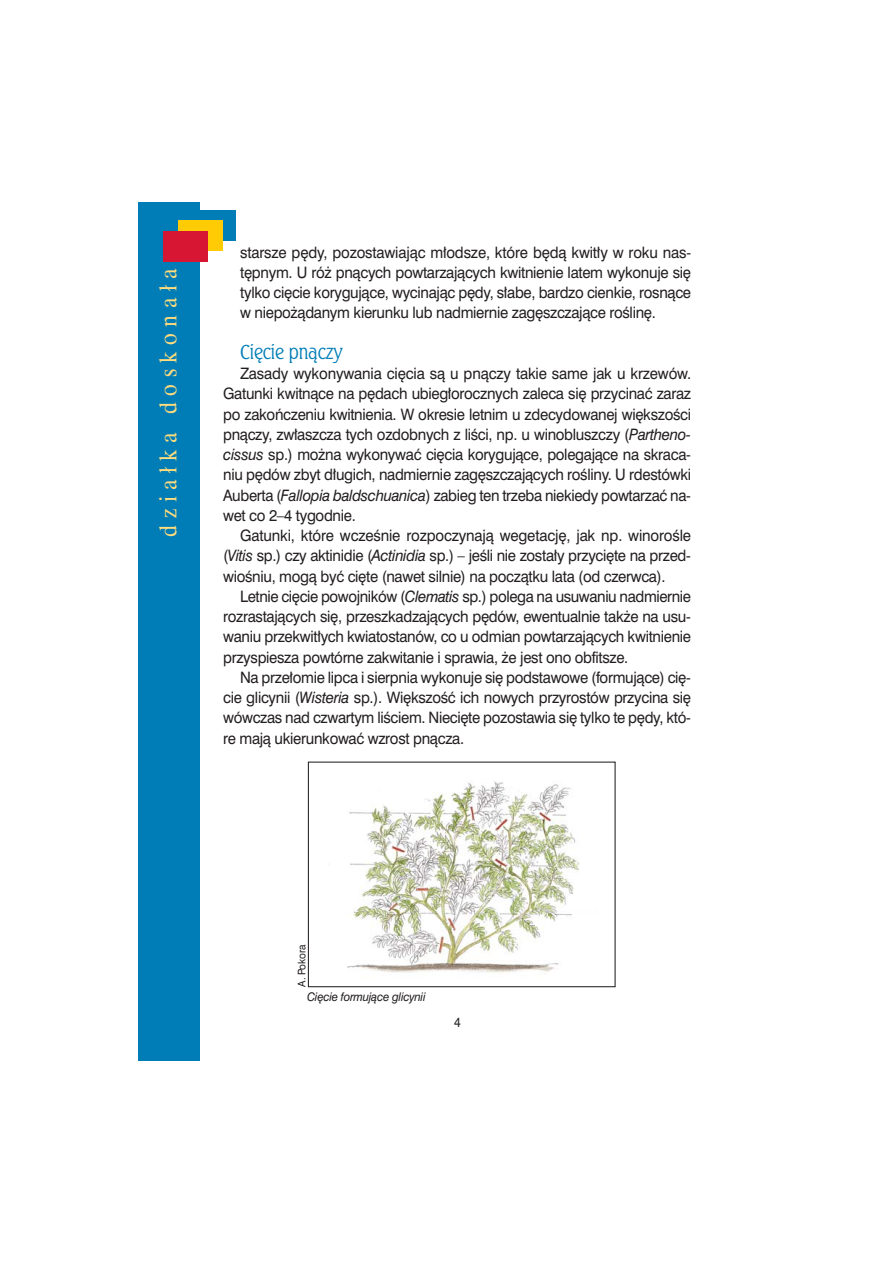
<style>
.page{position:relative;width:893px;height:1263px;background:#fff}
.page>*{position:absolute;margin:0;border:0;box-sizing:border-box;transform-origin:0 0}
.t1{font:24px "Dutch 801 PL";letter-spacing:.3em;color:#ffdd7e;scale:.9 1}
.t2{font:300 19.5px "Seagull PL";letter-spacing:-.02em;color:#007db6;scale:.95 1}
.t3{font:15.75px/20.2px "Swiss 721 PL";letter-spacing:-.02em;color:#231f20;text-align:justify;scale:.95 1}
.t4{font:13.5px "Swiss 721 PL";color:#231f20;scale:.9 1}
.t5{font:italic 12px "Swiss 721 PL";letter-spacing:-.02em;color:#231f20;scale:.95 1}
.t6{font:10.5px "Swiss 721 PL";letter-spacing:-.02em;color:#231f20;scale:.95 1}
.s1{font-style:italic}
</style>
<div class="page">
<div style="left:138px;top:202px;width:61px;height:859px;background:#007db6"></div>
<div style="left:191px;top:210px;width:44px;height:31px;background:#007db6"></div>
<div style="left:178px;top:220px;width:44px;height:31px;background:#ffcb04"></div>
<div style="left:163px;top:231px;width:45px;height:31px;background:#d71634"></div>
<img style="left:347px;top:781px;width:232px;height:192px">
<div style="left:308px;top:762px;width:307px;height:225px;border:1px solid #231f20"></div>
<h1 class="t1" style="left:159px;top:537px;width:300px;rotate:-90deg">działka doskonała</h1>
<p class="t3" style="left:240px;top:244px;width:476px">star sze p´ dy, po zo sta wia jàc m∏od sze, któ re b´ dà kwi t∏y w ro ku na s&shy;t´p nym. U ró˝ pnà cych po wta rza jà cych kwit nie nie la tem wy ko nu je si´ tyl ko ci´ cie ko ry gu jà ce, wy ci na jàc p´ dy, s∏a be, bar dzo cien kie, ro snà ce w nie po ˝à da nym kie run ku lub nad mier nie za g´sz cza jà ce ro Êli n´.</p>
<p class="t2" style="left:240px;top:344px;width:109px">Ci´cie pnàczy</p>
<p class="t3" style="left:223px;top:365px;width:494px;text-indent:17px">Za sa dy wy ko ny wa nia ci´ cia sà u pnà czy ta kie sa me jak u krze wów.<br>Ga tun ki kwit nà ce na p´ dach ubie g∏o rocz nych za le ca si´ przy ci naç za raz po za koƒ cze niu kwit nie nia. W okre sie let nim u zde cy do wa nej wi´k szo Êci pnà czy, zw∏asz cza tych ozdob nych z li Êci, np. u wi no blusz czy (<span class="s1">Par the no - cis sus</span> sp.) mo˝ na wy ko ny waç ci´ cia ko ry gu jà ce, po le ga jà ce na skra ca - niu p´ dów zbyt d∏u gich, nad mier nie za g´sz cza jà cych ro Êli ny. U rde stów ki Au ber ta (<span class="s1">Fal lo pia bald schu ani ca</span>) za bieg ten trze ba nie kie dy po wta rzaç na - wet co 2–4 ty go dnie.</p>
<p class="t3" style="left:223px;top:527px;width:494px;text-indent:17px">Ga tun ki, któ re wcze Ênie roz po czy na jà we ge ta cj´, jak np. wi no ro Êle (<span class="s1">Vi tis</span> sp.) czy ak ti ni die (<span class="s1">Ac ti ni dia</span> sp.) – je Êli nie zo sta ∏y przy ci´ te na przed - wio Êniu, mo gà byç ci´ te (na wet sil nie) na po czàt ku la ta (od czerw ca).</p>
<p class="t3" style="left:223px;top:588px;width:494px;text-indent:17px">Let nie ci´ cie po woj ni ków (<span class="s1">Cle ma tis</span> sp.) po le ga na usu wa niu nad mier nie roz ra sta jà cych si´, prze szka dza jà cych p´ dów, ewen tu al nie tak ˝e na usu - wa niu prze kwi t∏ych kwia to sta nów, co u od mian po wta rza jà cych kwit nie nie przy spie sza po wtór ne za kwi ta nie i spra wia, ˝e jest ono ob fit sze.</p>
<p class="t3" style="left:223px;top:669px;width:494px;text-indent:17px">Na prze ∏o mie lip ca i sierp nia wy ko nu je si´ pod sta wo we (for mu jà ce) ci´ - cie gli cy nii (<span class="s1">Wi ste ria</span> sp.). Wi´k szoÊç ich no wych przy ro stów przy ci na si´ wów czas nad czwar tym li Êciem. Nie ci´ te po zo sta wia si´ tyl ko te p´ dy, któ - re ma jà ukie run ko waç wzrost pnà cza.</p>
<p class="t6" style="left:298px;top:987px;width:46px;rotate:-90deg">A. Pokora</p>
<p class="t5" style="left:307px;top:992px;width:126px">Ci´ cie for mu jà ce gli cy nii</p>
<p class="t4" style="left:454px;top:1017px;width:9px">4</p>
</div>
